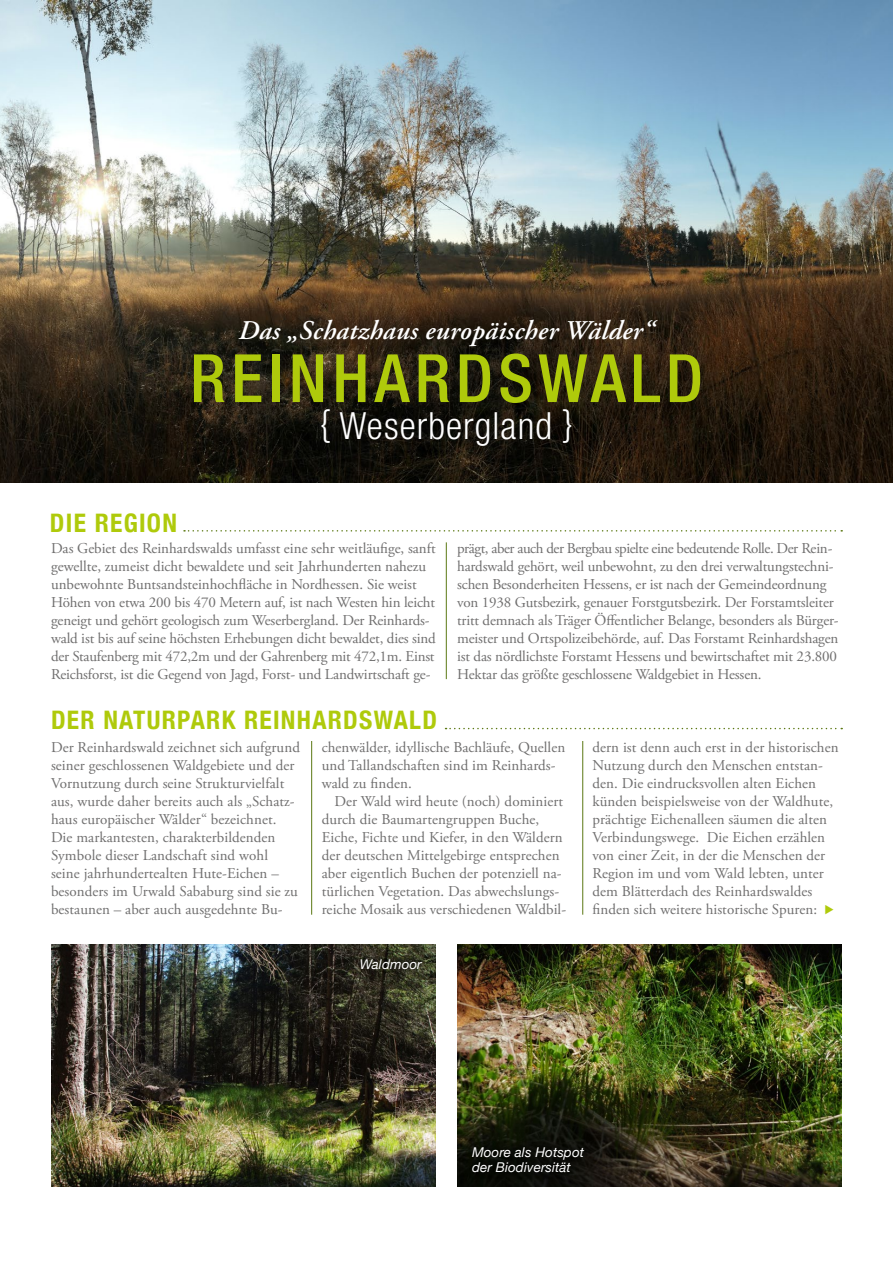
<style>
.page{position:relative;width:893px;height:1263px;background:#fff}
.page>*{position:absolute;margin:0;border:0;box-sizing:border-box;transform-origin:0 0}
.t1{font:500 condensed 66.75px "Helvetica Neue";letter-spacing:.08em;color:#afca0b}
.t2{font:300 condensed 37.5px "Helvetica Neue";letter-spacing:.03em;color:#fff}
.t3{font:italic 600 27px "Adobe Garamond Pro";letter-spacing:.01em;color:#fff}
.t4{font:700 condensed 25.5px "Helvetica Neue";letter-spacing:.05em;color:#afca0b}
.t5{font:15px/18px "Adobe Garamond Pro";color:#706f6f}
.t6{font:italic 13.5px/15px "Helvetica Neue";letter-spacing:.005em;color:#fff}
</style>
<div class="page">
<hr style="left:311px;top:741px;width:1px;height:174px;background:#5b7813">
<hr style="left:582px;top:741px;width:1px;height:174px;background:#5b7813">
<hr style="left:446px;top:542px;width:1px;height:137px;background:#5b7813">
<svg style="left:184px;top:530px;width:658px;height:2px"></svg>
<svg style="left:446px;top:728px;width:396px;height:1px"></svg>
<img style="left:0;top:0;width:893px;height:483px">
<img style="left:457px;top:944px;width:385px;height:242px">
<img style="left:51px;top:944px;width:385px;height:242px">
<div style="left:350px;top:948px;width:82px;height:32px;background:#000;opacity:.9"></div>
<div style="left:461px;top:1136px;width:133px;height:47px;background:#000;opacity:.9"></div>
<h3 class="t3" style="left:239px;top:315px;width:417px">Das „Schatzhaus europäischer Wälder“</h3>
<h1 class="t1" style="left:190px;top:339px;width:514px">REINHARDSWALD</h1>
<h2 class="t2" style="left:320px;top:404px;width:253px">{ Weserbergland }</h2>
<h3 class="t4" style="left:50px;top:501px;width:129px">DIE REGION</h3>
<p class="t5" style="left:51px;top:540px;width:386px">Das Gebiet des Reinhardswalds umfasst eine sehr weitläufige, sanft gewellte, zumeist dicht bewaldete und seit Jahrhunderten nahezu unbewohnte Buntsandsteinhochfläche in Nordhessen. Sie weist Höhen von etwa 200 bis 470 Metern auf, ist nach Westen hin leicht geneigt und gehört geologisch zum Weserbergland. Der Reinhards&shy;wald ist bis auf seine höchsten Erhebungen dicht bewaldet, dies sind der Staufenberg mit 472,2m und der Gahrenberg mit 472,1m. Einst Reichsforst, ist die Gegend von Jagd, Forst- und Landwirtschaft ge-</p>
<p class="t5" style="left:457px;top:540px;width:383px">prägt, aber auch der Bergbau spielte eine bedeutende Rolle. Der Rein&shy;hardswald gehört, weil unbewohnt, zu den drei verwaltungstechni&shy;schen Besonderheiten Hessens, er ist nach der Gemeindeordnung von 1938 Gutsbezirk, genauer Forstgutsbezirk. Der Forstamtsleiter tritt demnach als Träger Öffentlicher Belange, besonders als Bürger&shy;meister und Ortspolizeibehörde, auf. Das Forstamt Reinhardshagen ist das nördlichste Forstamt Hessens und bewirtschaftet mit 23.800<br>Hektar das größte geschlossene Waldgebiet in Hessen.</p>
<h3 class="t4" style="left:51px;top:699px;width:387px">DER NATURPARK REINHARDSWALD</h3>
<p class="t5" style="left:51px;top:739px;width:250px">Der Reinhardswald zeichnet sich aufgrund seiner geschlossenen Waldgebiete und der Vornutzung durch seine Strukturvielfalt aus, wurde daher bereits auch als „Schatz&shy;haus europäischer Wälder“ bezeichnet.<br>Die markantesten, charakterbildenden Symbole dieser Landschaft sind wohl seine jahrhundertealten Hute-Eichen – besonders im Urwald Sababurg sind sie zu bestaunen – aber auch ausgedehnte Bu-</p>
<p class="t5" style="left:322px;top:739px;width:245px">chenwälder, idyllische Bachläufe, Quellen und Tallandschaften sind im Reinhards&shy;wald zu finden.</p>
<p class="t5" style="left:322px;top:793px;width:246px;text-indent:13px">Der Wald wird heute (noch) dominiert durch die Baumartengruppen Buche, Eiche, Fichte und Kiefer, in den Wäldern der deutschen Mittelgebirge entsprechen aber eigentlich Buchen der potenziell na&shy;türlichen Vegetation. Das abwechslungs&shy;reiche Mosaik aus verschiedenen Waldbil-</p>
<p class="t6" style="left:360px;top:957px;width:63px">Waldmoor</p>
<p class="t5" style="left:592px;top:739px;width:248px">dern ist denn auch erst in der historischen Nutzung durch den Menschen entstan&shy;den. Die eindrucksvollen alten Eichen künden beispielsweise von der Waldhute, prächtige Eichenalleen säumen die alten Verbindungswege. Die Eichen erzählen von einer Zeit, in der die Menschen der Region im und vom Wald lebten, unter dem Blätterdach des Reinhardswaldes finden sich weitere historische Spuren:</p>
<p class="t6" style="left:472px;top:1145px;width:114px">Moore als Hotspot der Biodiversität</p>
</div>
